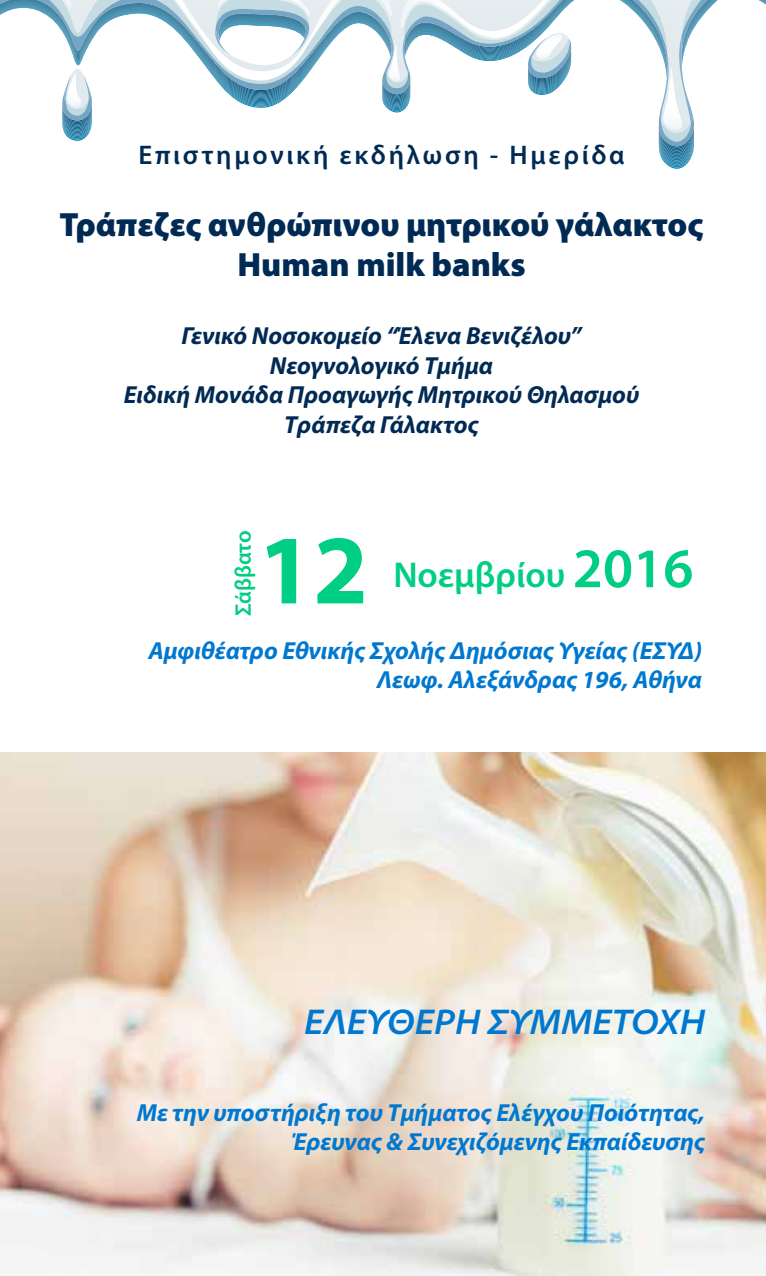
<style>
.page{position:relative;width:766px;height:1276px;background:#fff}
.page>*{position:absolute;margin:0;border:0;box-sizing:border-box;transform-origin:0 0}
.t1{font:700 99px "Myriad Pro";color:#00ce84}
.t2{font:italic 600 semi-expanded 36px "Myriad Pro";color:#0078d0}
.t3{font:600 36px "Myriad Pro";color:#00ce84}
.t4{font:900 33.75px/40.5px "Myriad Pro";color:#002a54;text-align:center}
.t5{font:600 27px "Myriad Pro";letter-spacing:.1em;color:#002a54}
.t6{font:italic 700 24.75px/29.7px "Myriad Pro";color:#0078d0;text-align:right}
.t7{font:italic 700 24.75px/29.7px "Myriad Pro";color:#002a54;text-align:center}
.t8{font:600 22.5px "Myriad Pro";color:#00ce84}
.s1{font-size:56.25px}
</style>
<div class="page">
<img style="left:707px;top:0;width:58px;height:11px">
<svg style="left:0;top:0;width:707px;height:146px"></svg>
<img style="left:176px;top:0;width:216px;height:80px">
<img style="left:207px;top:40px;width:103px;height:40px">
<img style="left:535px;top:34px;width:28px;height:25px">
<img style="left:388px;top:44px;width:13px;height:37px">
<img style="left:662px;top:68px;width:22px;height:62px">
<img style="left:66px;top:73px;width:16px;height:34px">
<img style="left:0;top:753px;width:765px;height:523px">
<p class="t5" style="left:138px;top:138px;width:487px">Επιστημονική εκδήλωση - Ημερίδα</p>
<h3 class="t4" style="left:59px;top:204px;width:645px">Τράπεζες ανθρώπινου μητρικού γάλακτος<br>Human milk banks</h3>
<p class="t7" style="left:124px;top:320px;width:517px">Γενικό Νοσοκομείο “Έλενα Βενιζέλου”<br>Νεογνολογικό Τμήμα<br>Ειδική Μονάδα Προαγωγής Μητρικού Θηλασμού<br>Τράπεζα Γάλακτος</p>
<p class="t8" style="left:229px;top:616px;width:88px;rotate:-90deg">Σάββατο</p>
<h1 class="t1" style="left:258px;top:505px;width:111px">12</h1>
<h2 class="t3" style="left:393px;top:552px;width:301px">Νοεμβρίου <span class="s1">2016</span></h2>
<p class="t6" style="left:148px;top:634px;width:555px">Αμφιθέατρο Εθνικής Σχολής Δημόσιας Υγείας (ΕΣΥΔ)<br>Λεωφ. Αλεξάνδρας 196, Αθήνα</p>
<h2 class="t2" style="left:304px;top:1001px;width:402px">ΕΛΕΥΘΕΡΗ ΣΥΜΜΕΤΟΧΗ</h2>
<p class="t6" style="left:137px;top:1096px;width:569px">Με την υποστήριξη του Τμήματος Ελέγχου Ποιότητας,<br>Έρευνας &amp; Συνεχιζόμενης Εκπαίδευσης</p>
</div>
